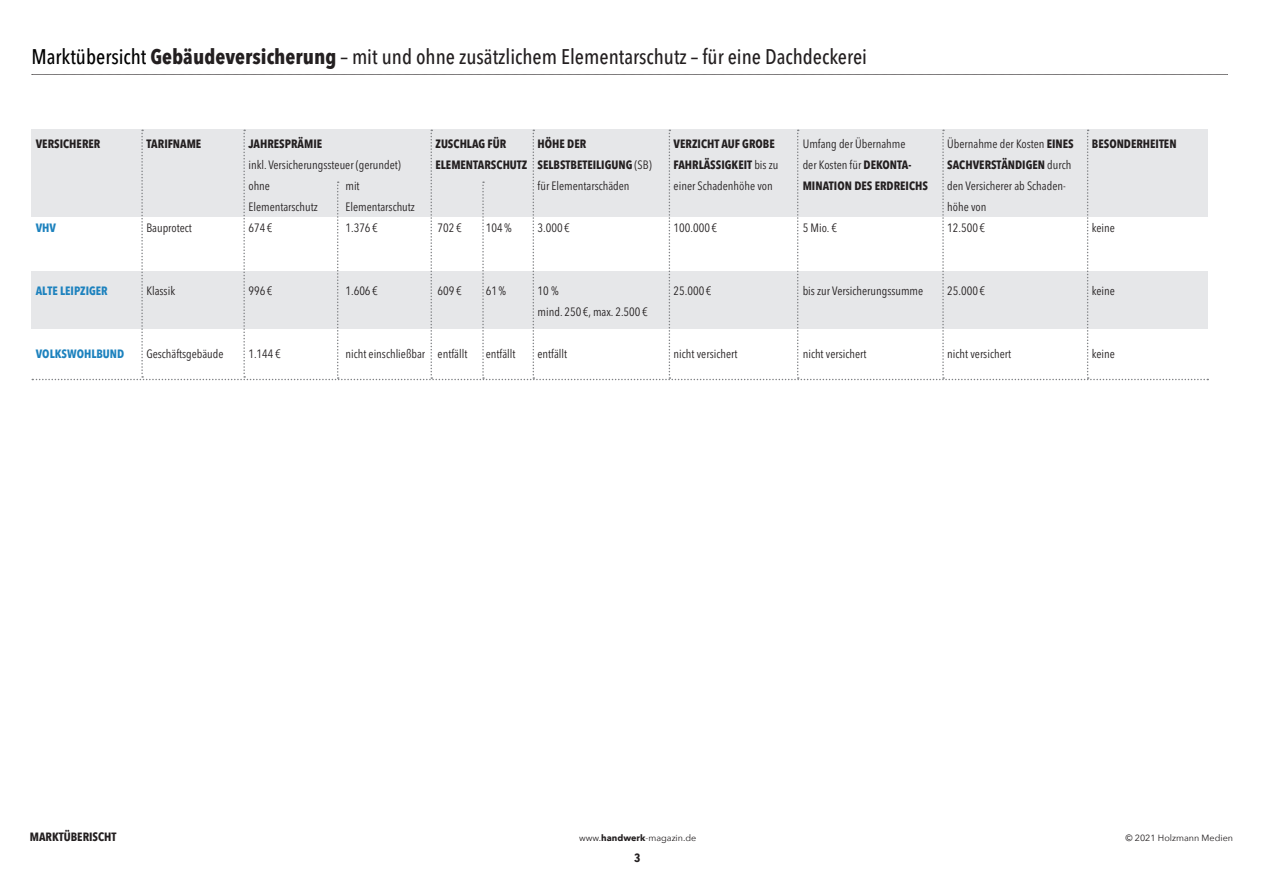
<style>
.page{position:relative;width:1263px;height:893px;background:#fff}
.page>*{position:absolute;margin:0;border:0;box-sizing:border-box;transform-origin:0 0}
.t1{font:500 condensed 21px "Avenir Next LT Pro";color:#231f20}
.t2{font:condensed 12px/21px "Avenir Next LT Pro";color:#231f20}
.t3{font:700 condensed 12px/21px "Avenir Next LT Pro";color:#231f20}
.t4{font:700 condensed 12px "Avenir Next LT Pro";color:#1d82be}
.t5{font:700 12px "Avenir Next Condensed";color:#231f20}
.t6{font:9px "Avenir Next";color:#231f20}
.s1{color:#000}
.s2{font-weight:700}
.s3{font-weight:400}
</style>
<div class="page">
<svg style="left:32px;top:74px;width:1196px;height:1px"></svg>
<svg style="left:32px;top:130px;width:1176px;height:250px"></svg>
<h1 class="t1" style="left:32px;top:44px;width:837px"><span class="s1">Marktübersicht</span> <span class="s2">Gebäudeversicherung</span> – mit und ohne zusätzlichem Elementarschutz – für eine Dachdeckerei</h1>
<p class="t3" style="left:36px;top:133px;width:66px">VERSICHERER</p>
<p class="t4" style="left:36px;top:220px;width:22px">VHV</p>
<p class="t3" style="left:146px;top:133px;width:56px">TARIFNAME</p>
<p class="t2" style="left:146px;top:217px;width:47px">Bauprotect</p>
<p class="t3" style="left:248px;top:133px;width:75px">JAHRESPRÄMIE</p>
<p class="t2" style="left:248px;top:154px;width:154px">inkl. Versicherungssteuer (gerundet)</p>
<p class="t2" style="left:248px;top:175px;width:71px">ohne<br>Elementarschutz<br>674 €</p>
<p class="t2" style="left:345px;top:175px;width:71px">mit<br>Elementarschutz<br>1.376 €</p>
<p class="t3" style="left:435px;top:133px;width:93px">ZUSCHLAG FÜR<br>ELEMENTARSCHUTZ</p>
<p class="t2" style="left:438px;top:217px;width:26px">702 €</p>
<p class="t2" style="left:486px;top:217px;width:27px">104%</p>
<p class="t3" style="left:538px;top:133px;width:116px">HÖHE DER<br>SELBSTBETEILIGUNG <span class="s3">(SB) für Elementarschäden</span></p>
<p class="t2" style="left:538px;top:217px;width:34px">3.000 €</p>
<p class="t3" style="left:674px;top:133px;width:106px">VERZICHT AUF GROBE<br>FAHRLÄSSIGKEIT <span class="s3">bis zu einer Schadenhöhe von</span></p>
<p class="t2" style="left:674px;top:217px;width:45px">100.000 €</p>
<p class="t2" style="left:803px;top:133px;width:127px">Umfang der Übernahme<br>der Kosten für <span class="s2">DEKONTA-<br>MINATION DES ERDREICHS</span></p>
<p class="t2" style="left:803px;top:217px;width:36px">5 Mio. €</p>
<p class="t2" style="left:947px;top:133px;width:128px">Übernahme der Kosten <span class="s2">EINES<br>SACHVERSTÄNDIGEN</span> durch den Versicherer ab Schaden&shy;höhe von<br>12.500 €</p>
<p class="t3" style="left:1092px;top:133px;width:86px">BESONDERHEITEN</p>
<p class="t2" style="left:1092px;top:217px;width:25px">keine</p>
<p class="t4" style="left:36px;top:283px;width:74px">ALTE LEIPZIGER</p>
<p class="t4" style="left:36px;top:346px;width:90px">VOLKSWOHLBUND</p>
<p class="t2" style="left:146px;top:280px;width:30px">Klassik</p>
<p class="t2" style="left:146px;top:343px;width:79px">Geschäftsgebäude</p>
<p class="t2" style="left:248px;top:280px;width:26px">996 €</p>
<p class="t2" style="left:248px;top:343px;width:34px">1.144 €</p>
<p class="t2" style="left:345px;top:280px;width:34px">1.606 €</p>
<p class="t2" style="left:438px;top:280px;width:26px">609 €</p>
<p class="t2" style="left:486px;top:280px;width:22px">61%</p>
<p class="t2" style="left:345px;top:343px;width:81px">nicht einschließbar</p>
<p class="t2" style="left:438px;top:343px;width:31px">entfällt</p>
<p class="t2" style="left:486px;top:343px;width:31px">entfällt</p>
<p class="t2" style="left:538px;top:280px;width:112px">10 %<br>mind. 250 €, max. 2.500 €</p>
<p class="t2" style="left:538px;top:343px;width:31px">entfällt</p>
<p class="t2" style="left:674px;top:280px;width:39px">25.000 €</p>
<p class="t2" style="left:674px;top:343px;width:65px">nicht versichert</p>
<p class="t2" style="left:803px;top:280px;width:122px">bis zur Versicherungssumme</p>
<p class="t2" style="left:803px;top:343px;width:65px">nicht versichert</p>
<p class="t2" style="left:947px;top:280px;width:39px">25.000 €</p>
<p class="t2" style="left:947px;top:343px;width:65px">nicht versichert</p>
<p class="t2" style="left:1092px;top:280px;width:25px">keine</p>
<p class="t2" style="left:1092px;top:343px;width:25px">keine</p>
<p class="t5" style="left:30px;top:829px;width:88px">MARKTÜBERISCHT</p>
<p class="t6" style="left:579px;top:830px;width:119px">www.<span class="s2">handwerk</span>-magazin.de</p>
<p class="t6" style="left:1125px;top:830px;width:109px">© 2021 Holzmann Medien</p>
<p class="t5" style="left:634px;top:850px;width:8px">3</p>
</div>
